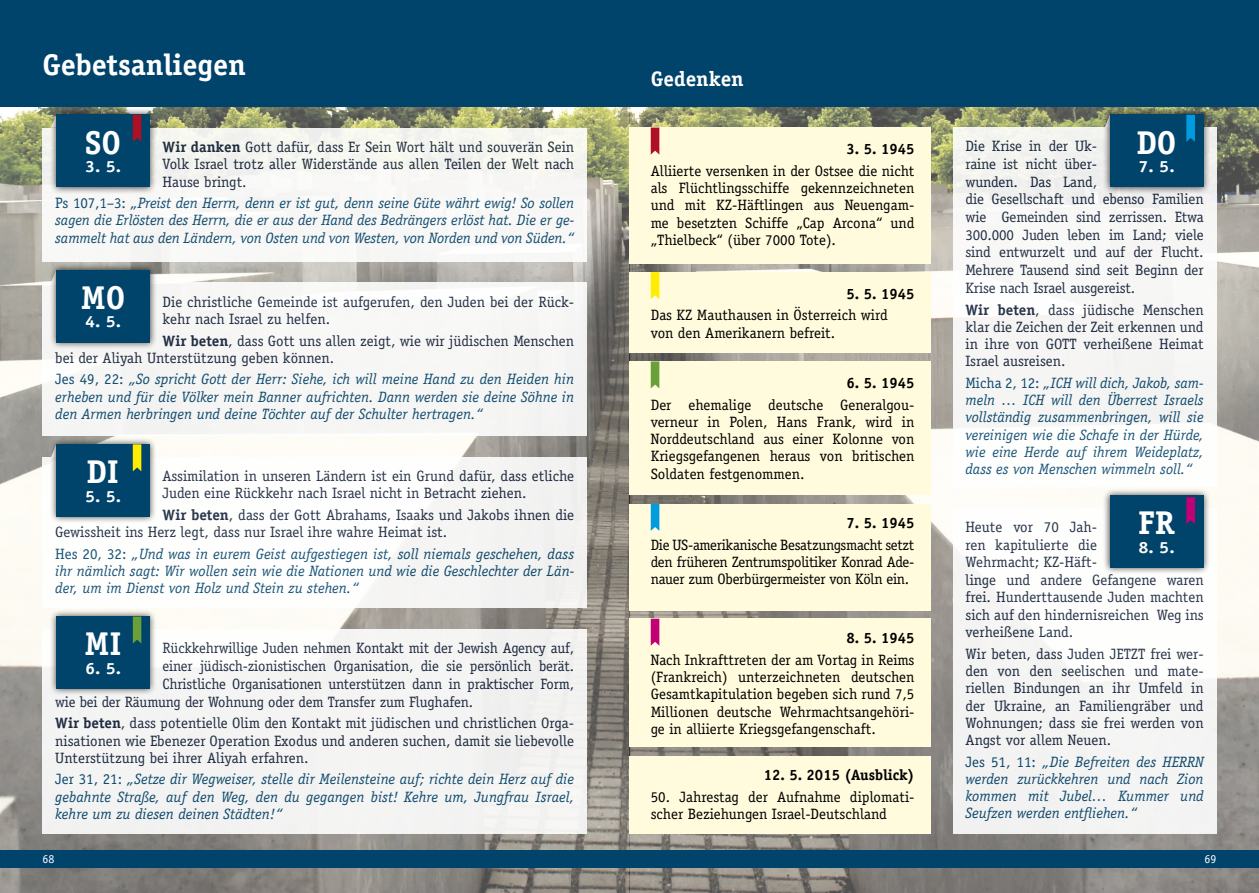
<style>
.page{position:relative;width:1259px;height:893px;background:#fff}
.page>*{position:absolute;margin:0;border:0;box-sizing:border-box;transform-origin:0 0}
.t1{font:700 33px "Officina Serif";color:#fff}
.t2{font:700 30px "Officina Serif";color:#fff}
.t3{font:700 21px "Officina Serif";color:#fff}
.t4{font:700 16.2px "Officina Serif";color:#fff;scale:1.11 1}
.t5{font:15px/17.2px "Officina Serif";letter-spacing:-.01em;color:#13213a}
.t6{font:italic 15px/17.2px "Officina Serif";color:#00436b;text-align:justify}
.t7{font:15px/17.2px "Officina Serif";color:#000;text-align:justify}
.t8{font:700 15px "Officina Serif";color:#000}
.t9{font:12px "Officina Serif";color:#fff}
.s1{font-weight:700}
.s2{font-style:normal}
</style>
<div class="page">
<img style="left:0;top:106px;width:1259px;height:787px">
<div style="left:0;top:0;width:629px;height:106px;background:#00436b"></div>
<div style="left:0;top:850px;width:629px;height:17px;background:#00436b"></div>
<div style="left:629px;top:0;width:630px;height:106px;background:#00436b"></div>
<div style="left:629px;top:850px;width:630px;height:17px;background:#00436b"></div>
<div style="left:43px;top:457px;width:544px;height:151px;background:#fff"></div>
<div style="left:49px;top:437px;width:108px;height:87px;background:#000;opacity:.75"></div>
<div style="left:56px;top:444px;width:94px;height:73px;background:#00436b"></div>
<div style="left:43px;top:629px;width:544px;height:204px;background:#f4f4f3"></div>
<div style="left:49px;top:609px;width:108px;height:87px;background:#000;opacity:.75"></div>
<div style="left:56px;top:617px;width:94px;height:72px;background:#00436b"></div>
<div style="left:43px;top:283px;width:544px;height:153px;background:#f6f6f5"></div>
<div style="left:49px;top:263px;width:108px;height:87px;background:#000;opacity:.75"></div>
<div style="left:56px;top:270px;width:94px;height:72px;background:#00436b"></div>
<div style="left:43px;top:128px;width:544px;height:133px;background:#f7f7f5"></div>
<div style="left:49px;top:107px;width:108px;height:87px;background:#000;opacity:.75"></div>
<div style="left:56px;top:115px;width:94px;height:72px;background:#00436b"></div>
<div style="left:629px;top:272px;width:302px;height:81px;background:#fffbdc"></div>
<svg style="left:651px;top:272px;width:8px;height:27px"></svg>
<div style="left:629px;top:361px;width:302px;height:134px;background:#fffbdc"></div>
<svg style="left:651px;top:361px;width:8px;height:27px"></svg>
<div style="left:629px;top:619px;width:302px;height:128px;background:#fffbdc"></div>
<svg style="left:651px;top:619px;width:8px;height:27px"></svg>
<div style="left:629px;top:756px;width:302px;height:77px;background:#fffbdc"></div>
<div style="left:629px;top:504px;width:302px;height:106px;background:#fffbdc"></div>
<svg style="left:651px;top:504px;width:8px;height:27px"></svg>
<div style="left:629px;top:128px;width:302px;height:136px;background:#fffbdc"></div>
<svg style="left:651px;top:128px;width:8px;height:27px"></svg>
<div style="left:952px;top:127px;width:264px;height:360px;background:#f6f6f5"></div>
<div style="left:1102px;top:107px;width:108px;height:87px;background:#000;opacity:.75"></div>
<div style="left:1110px;top:115px;width:93px;height:72px;background:#00436b"></div>
<div style="left:952px;top:508px;width:264px;height:325px;background:#f5f4f4"></div>
<div style="left:1102px;top:488px;width:108px;height:87px;background:#000;opacity:.75"></div>
<div style="left:1110px;top:495px;width:93px;height:73px;background:#00436b"></div>
<svg style="left:1104px;top:115px;width:91px;height:27px"></svg>
<svg style="left:51px;top:115px;width:91px;height:27px"></svg>
<svg style="left:1104px;top:495px;width:91px;height:29px"></svg>
<svg style="left:51px;top:444px;width:91px;height:27px"></svg>
<svg style="left:51px;top:617px;width:91px;height:27px"></svg>
<h2 class="t2" style="left:43px;top:46px;width:205px">Gebetsanliegen</h2>
<h1 class="t1" style="left:85px;top:122px;width:38px">SO</h1>
<p class="t4" style="left:85px;top:157px;width:34px">3. 5.</p>
<p class="t5" style="left:163px;top:138px;width:413px;text-align:justify"><span class="s1">Wir danken</span> Gott dafür, dass Er Sein Wort hält und souverän Sein Volk Israel trotz aller Widerstände aus allen Teilen der Welt nach Hause bringt.</p>
<p class="t6" style="left:55px;top:195px;width:520px"><span class="s2">Ps 107,1–3:</span> „Preist den Herrn, denn er ist gut, denn seine Güte währt ewig! So sollen sagen die Erlösten des Herrn, die er aus der Hand des Bedrängers erlöst hat. Die er ge&shy;sammelt hat aus den Ländern, von Osten und von Westen, von Norden und von Süden.“</p>
<h1 class="t1" style="left:81px;top:277px;width:46px">MO</h1>
<p class="t4" style="left:85px;top:312px;width:34px">4. 5.</p>
<p class="t5" style="left:163px;top:293px;width:413px">Die christliche Gemeinde ist aufgerufen, den Juden bei der Rück&shy;kehr nach Israel zu helfen.</p>
<p class="t5" style="left:55px;top:332px;width:520px;text-indent:107px"><span class="s1">Wir beten</span>, dass Gott uns allen zeigt, wie wir jüdischen Menschen bei der Aliyah Unterstützung geben können.</p>
<p class="t6" style="left:55px;top:371px;width:520px"><span class="s2">Jes 49, 22:</span> „So spricht Gott der Herr: Siehe, ich will meine Hand zu den Heiden hin erheben und für die Völker mein Banner aufrichten. Dann werden sie deine Söhne in den Armen herbringen und deine Töchter auf der Schulter hertragen.“</p>
<h1 class="t1" style="left:87px;top:451px;width:34px">DI</h1>
<p class="t4" style="left:85px;top:486px;width:34px">5. 5.</p>
<p class="t5" style="left:163px;top:467px;width:413px">Assimilation in unseren Ländern ist ein Grund dafür, dass etliche<br>Juden eine Rückkehr nach Israel nicht in Betracht ziehen.</p>
<p class="t5" style="left:55px;top:506px;width:520px;text-indent:107px"><span class="s1">Wir beten</span>, dass der Gott Abrahams, Isaaks und Jakobs ihnen die<br>Gewissheit ins Herz legt, dass nur Israel ihre wahre Heimat ist.</p>
<p class="t6" style="left:55px;top:545px;width:520px"><span class="s2">Hes 20, 32:</span> „Und was in eurem Geist aufgestiegen ist, soll niemals geschehen, dass ihr nämlich sagt: Wir wollen sein wie die Nationen und wie die Geschlechter der Län&shy;der, um im Dienst von Holz und Stein zu stehen.“</p>
<h1 class="t1" style="left:84px;top:623px;width:39px">MI</h1>
<p class="t4" style="left:85px;top:658px;width:34px">6. 5.</p>
<p class="t5" style="left:163px;top:640px;width:413px">Rückkehrwillige Juden nehmen Kontakt mit der Jewish Agency auf,</p>
<p class="t5" style="left:163px;top:657px;width:413px">einer jüdisch-zionistischen Organisation, die sie persönlich berät.</p>
<p class="t5" style="left:163px;top:675px;width:413px">Christliche Organisationen unterstützen dann in praktischer Form,</p>
<p class="t5" style="left:55px;top:693px;width:419px">wie bei der Räumung der Wohnung oder dem Transfer zum Flughafen.</p>
<p class="t5" style="left:55px;top:715px;width:520px;text-align:justify"><span class="s1">Wir beten</span>, dass potentielle Olim den Kontakt mit jüdischen und christlichen Orga&shy;nisationen wie Ebenezer Operation Exodus und anderen suchen, damit sie liebevolle Unterstützung bei ihrer Aliyah erfahren.</p>
<p class="t6" style="left:55px;top:771px;width:520px"><span class="s2">Jer 31, 21:</span> „Setze dir Wegweiser, stelle dir Meilensteine auf; richte dein Herz auf die gebahnte Straße, auf den Weg, den du gegangen bist! Kehre um, Jungfrau Israel, kehre um zu diesen deinen Städten!“</p>
<p class="t9" style="left:43px;top:852px;width:13px">68</p>
<h3 class="t3" style="left:651px;top:66px;width:94px">Gedenken</h3>
<p class="t8" style="left:846px;top:140px;width:69px">3. 5. 1945</p>
<p class="t7" style="left:651px;top:162px;width:265px">Alliierte versenken in der Ostsee die nicht als Flüchtlingsschiffe gekennzeichneten und mit KZ-Häftlingen aus Neuengam&shy;me besetzten Schiffe „Cap Arcona“ und „Thielbeck“ (über 7000 Tote).</p>
<p class="t8" style="left:846px;top:284px;width:69px">5. 5. 1945</p>
<p class="t7" style="left:651px;top:307px;width:238px">Das KZ Mauthausen in Österreich wird von den Amerikanern befreit.</p>
<p class="t8" style="left:846px;top:374px;width:69px">6. 5. 1945</p>
<p class="t7" style="left:651px;top:396px;width:265px">Der ehemalige deutsche Generalgou&shy;verneur in Polen, Hans Frank, wird in Norddeutschland aus einer Kolonne von Kriegsgefangenen heraus von britischen Soldaten festgenommen.</p>
<p class="t8" style="left:846px;top:514px;width:69px">7. 5. 1945</p>
<p class="t7" style="left:651px;top:536px;width:265px">Die US-amerikanische Besatzungsmacht setzt den früheren Zentrumspolitiker Konrad Ade&shy;nauer zum Oberbürgermeister von Köln ein.</p>
<p class="t8" style="left:846px;top:629px;width:69px">8. 5. 1945</p>
<p class="t7" style="left:651px;top:651px;width:265px">Nach Inkrafttreten der am Vortag in Reims (Frankreich) unterzeichneten deutschen Gesamtkapitulation begeben sich rund 7,5<br>Millionen deutsche Wehrmachtsangehöri&shy;ge in alliierte Kriegsgefangenschaft.</p>
<p class="t8" style="left:764px;top:766px;width:152px">12. 5. 2015 (Ausblick)</p>
<p class="t7" style="left:651px;top:788px;width:265px">50. Jahrestag der Aufnahme diplomati&shy;scher Beziehungen Israel-Deutschland</p>
<h1 class="t1" style="left:1136px;top:122px;width:41px">DO</h1>
<p class="t4" style="left:1138px;top:157px;width:34px">7. 5.</p>
<p class="t5" style="left:965px;top:137px;width:240px;line-height:17.7px">Die Krise in der Uk-<br>raine ist nicht über-<br>wunden. Das Land,<br>die Gesellschaft und ebenso Familien wie Gemeinden sind zerrissen. Etwa<br>300.000 Juden leben im Land; viele sind entwurzelt und auf der Flucht.<br>Mehrere Tausend sind seit Beginn der<br>Krise nach Israel ausgereist.</p>
<p class="t5" style="left:965px;top:301px;width:240px;text-align:justify"><span class="s1">Wir beten</span>, dass jüdische Menschen klar die Zeichen der Zeit erkennen und in ihre von GOTT verheißene Heimat Israel ausreisen.</p>
<p class="t6" style="left:965px;top:374px;width:240px"><span class="s2">Micha 2, 12:</span> „ICH will dich, Jakob, sam&shy;meln … ICH will den Überrest Israels vollständig zusammenbringen, will sie vereinigen wie die Schafe in der Hürde, wie eine Herde auf ihrem Weideplatz, dass es von Menschen wimmeln soll.“</p>
<h1 class="t1" style="left:1138px;top:502px;width:38px">FR</h1>
<p class="t4" style="left:1138px;top:537px;width:34px">8. 5.</p>
<p class="t5" style="left:965px;top:518px;width:240px">Heute vor 70 Jah-<br>ren kapitulierte die<br>Wehrmacht; KZ-Häft-<br>linge und andere Gefangene waren frei. Hunderttausende Juden machten sich auf den hindernisreichen Weg ins verheißene Land.</p>
<p class="t5" style="left:965px;top:645px;width:240px;text-align:justify">Wir beten, dass Juden JETZT frei wer&shy;den von den seelischen und mate&shy;riellen Bindungen an ihr Umfeld in der Ukraine, an Familiengräber und Wohnungen; dass sie frei werden von Angst vor allem Neuen.</p>
<p class="t6" style="left:965px;top:753px;width:240px"><span class="s2">Jes 51, 11:</span> „Die Befreiten des HERRN werden zurückkehren und nach Zion kommen mit Jubel… Kummer und Seufzen werden entfliehen.“</p>
<p class="t9" style="left:1204px;top:852px;width:13px">69</p>
</div>
